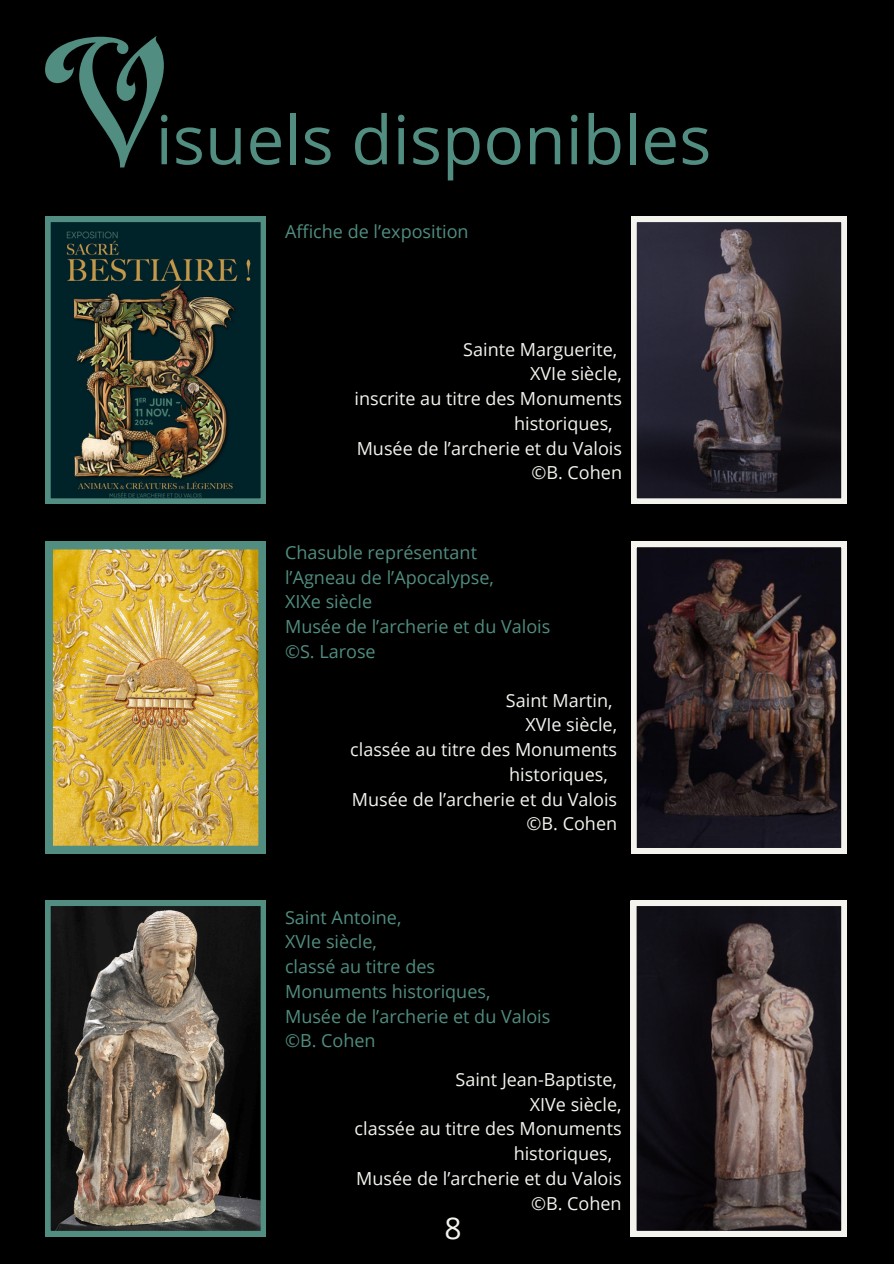
<style>
.page{position:relative;width:894px;height:1264px;background:#fff}
.page>*{position:absolute;margin:0;border:0;box-sizing:border-box;transform-origin:0 0}
.t1{font:152.1px "EFCO Brookshire";color:#518d80}
.t2{font:67.5px "Open Sans";color:#518d80}
.t3{font:30px "Open Sans";color:#f4f3ed}
.t4{font:18px "Open Sans";color:#f4f3ed}
.t5{font:18px/24.8px "Open Sans";color:#518d80}
</style>
<div class="page">
<div style="left:0;top:0;width:893px;height:1263px;background:#000"></div>
<svg style="left:45px;top:900px;width:221px;height:336px"></svg>
<img style="left:45px;top:541px;width:221px;height:312px">
<img style="left:45px;top:216px;width:221px;height:287px">
<svg style="left:631px;top:541px;width:215px;height:312px;background:#3b3133"></svg>
<svg style="left:630px;top:900px;width:216px;height:336px"></svg>
<svg style="left:631px;top:216px;width:215px;height:287px;background:#444047"></svg>
<h1 class="t1" style="left:43px;top:7px;width:129px">V</h1>
<h2 class="t2" style="left:156px;top:93px;width:557px">isuels disponibles</h2>
<p class="t5" style="left:285px;top:218px;width:185px">Affiche de l’exposition</p>
<p class="t4" style="left:463px;top:337px;width:156px">Sainte Marguerite,</p>
<p class="t4" style="left:530px;top:361px;width:93px">XVIe siècle,</p>
<p class="t4" style="left:354px;top:386px;width:269px">inscrite au titre des Monuments</p>
<p class="t4" style="left:514px;top:411px;width:100px">historiques,</p>
<p class="t4" style="left:356px;top:436px;width:267px">Musée de l’archerie et du Valois</p>
<p class="t4" style="left:531px;top:460px;width:92px">©B. Cohen</p>
<p class="t5" style="left:285px;top:539px;width:267px">Chasuble représentant l’Agneau de l’Apocalypse,<br>XIXe siècle<br>Musée de l’archerie et du Valois ©S. Larose</p>
<p class="t4" style="left:505px;top:687px;width:108px">Saint Martin,</p>
<p class="t4" style="left:525px;top:712px;width:93px">XVIe siècle,</p>
<p class="t4" style="left:350px;top:737px;width:268px">classée au titre des Monuments</p>
<p class="t4" style="left:509px;top:762px;width:100px">historiques,</p>
<p class="t4" style="left:352px;top:786px;width:267px">Musée de l’archerie et du Valois</p>
<p class="t4" style="left:526px;top:811px;width:92px">©B. Cohen</p>
<p class="t5" style="left:285px;top:904px;width:267px">Saint Antoine,<br>XVIe siècle,<br>classé au titre des<br>Monuments historiques,<br>Musée de l’archerie et du Valois ©B. Cohen</p>
<p class="t4" style="left:455px;top:1066px;width:163px">Saint Jean-Baptiste,</p>
<p class="t4" style="left:529px;top:1091px;width:93px">XIVe siècle,</p>
<p class="t4" style="left:354px;top:1116px;width:268px">classée au titre des Monuments</p>
<p class="t4" style="left:513px;top:1141px;width:100px">historiques,</p>
<p class="t4" style="left:356px;top:1165px;width:267px">Musée de l’archerie et du Valois</p>
<p class="t4" style="left:531px;top:1190px;width:92px">©B. Cohen</p>
<h3 class="t3" style="left:444px;top:1207px;width:19px">8</h3>
</div>
